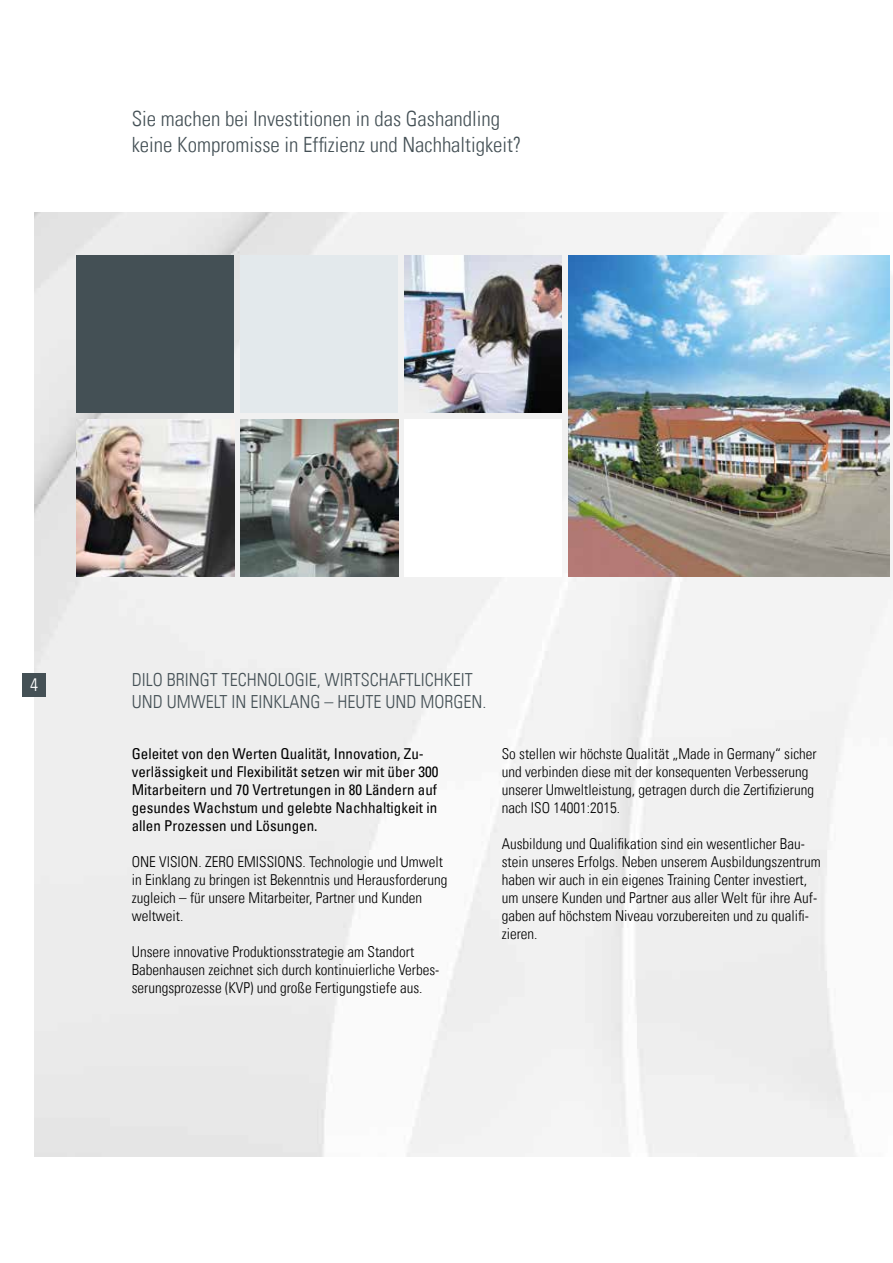
<style>
.page{position:relative;width:893px;height:1263px;background:#fff}
.page>*{position:absolute;margin:0;border:0;box-sizing:border-box;transform-origin:0 0}
.t1{font:300 condensed 21px/25.2px "Univers LT";color:#445055}
.t2{font:300 condensed 18px/22.5px "Univers LT";color:#445055}
.t3{font:300 condensed 18px "Univers LT";color:#fff}
.t4{font:300 condensed 15px/18px "Univers LT";color:#000}
.t5{font:condensed 15px/18px "Univers LT";color:#000}
</style>
<div class="page">
<img style="left:34px;top:213px;width:859px;height:944px">
<div style="left:22px;top:673px;width:24px;height:24px;background:#445055"></div>
<div style="left:77px;top:255px;width:157px;height:158px;background:#445055"></div>
<div style="left:240px;top:255px;width:158px;height:158px;background:#e3e9ec"></div>
<img style="left:568px;top:255px;width:322px;height:322px">
<img style="left:404px;top:255px;width:158px;height:158px">
<img style="left:240px;top:419px;width:158px;height:158px">
<div style="left:404px;top:419px;width:158px;height:158px;background:#fff"></div>
<img style="left:77px;top:419px;width:157px;height:158px">
<h1 class="t1" style="left:132px;top:106px;width:391px">Sie machen bei Investitionen in das Gashandling keine Kompromisse in Effizienz und Nachhaltigkeit?</h1>
<p class="t3" style="left:30px;top:674px;width:9px">4</p>
<p class="t2" style="left:132px;top:668px;width:356px">DILO BRINGT TECHNOLOGIE, WIRTSCHAFTLICHKEIT<br>UND UMWELT IN EINKLANG – HEUTE UND MORGEN.</p>
<p class="t5" style="left:132px;top:745px;width:308px">Geleitet von den Werten Qualität, Innovation, Zu&shy;verlässigkeit und Flexibilität setzen wir mit über 300<br>Mitarbeitern und 70 Vertretungen in 80 Ländern auf gesundes Wachstum und gelebte Nachhaltigkeit in allen Prozessen und Lösungen.</p>
<p class="t4" style="left:132px;top:853px;width:317px">ONE VISION. ZERO EMISSIONS. Technologie und Umwelt in Einklang zu bringen ist Bekenntnis und Herausforderung zugleich – für unsere Mitarbeiter, Partner und Kunden weltweit.</p>
<p class="t4" style="left:132px;top:943px;width:309px">Unsere innovative Produktionsstrategie am Standort<br>Babenhausen zeichnet sich durch kontinuierliche Verbes&shy;serungsprozesse (KVP) und große Fertigungstiefe aus.</p>
<p class="t4" style="left:502px;top:745px;width:316px">So stellen wir höchste Qualität „Made in Germany“ sicher und verbinden diese mit der konsequenten Verbesserung unserer Umweltleistung, getragen durch die Zertifizierung nach ISO 14001:2015.</p>
<p class="t4" style="left:502px;top:835px;width:321px">Ausbildung und Qualifikation sind ein wesentlicher Bau&shy;stein unseres Erfolgs. Neben unserem Ausbildungszentrum haben wir auch in ein eigenes Training Center investiert, um unsere Kunden und Partner aus aller Welt für ihre Auf&shy;gaben auf höchstem Niveau vorzubereiten und zu qualifi&shy;zieren.</p>
</div>
